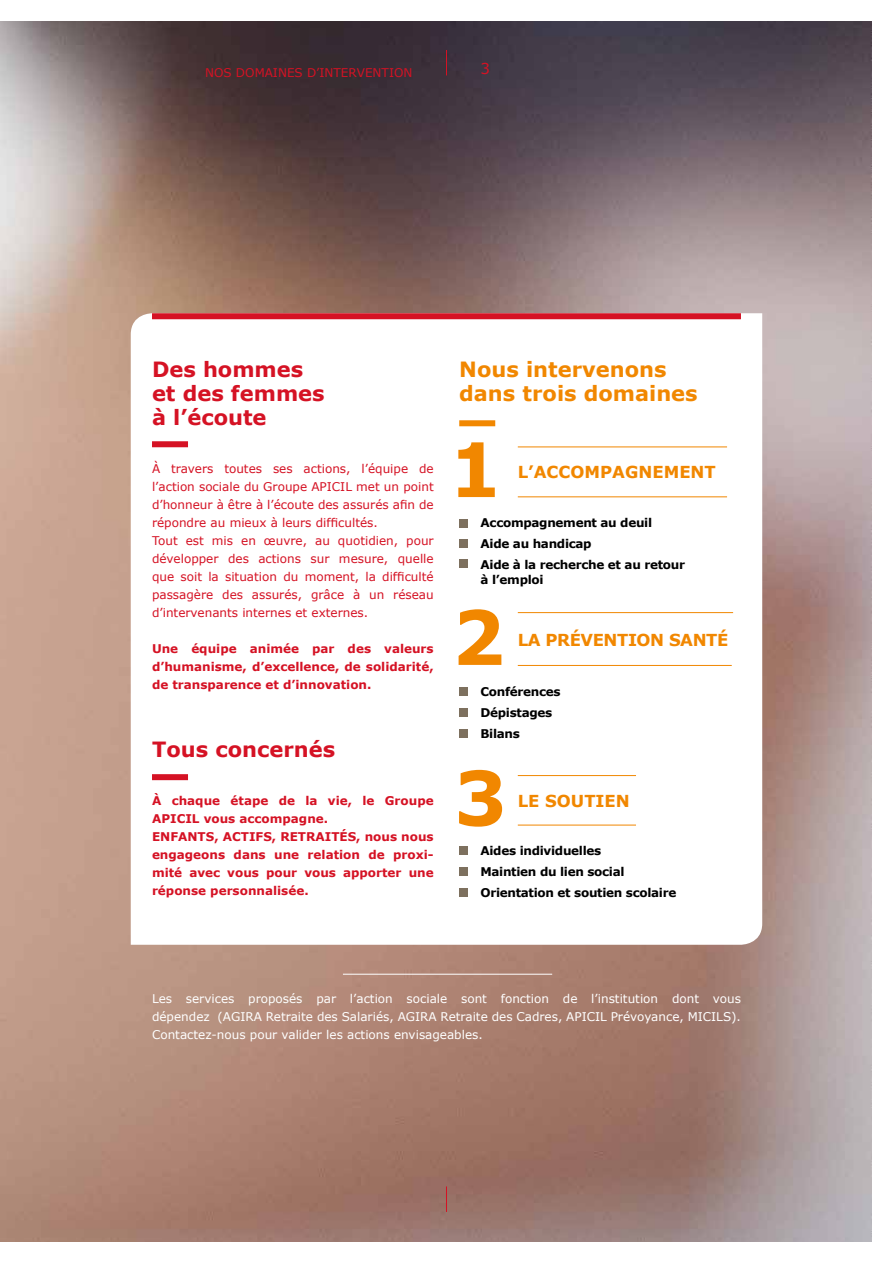
<style>
.page{position:relative;width:893px;height:1263px;background:#fff}
.page>*{position:absolute;margin:0;border:0;box-sizing:border-box;transform-origin:0 0}
.t1{font:700 75px "Verdana";color:#f18700}
.t2{font:700 21px/24px "Verdana";color:#d51224}
.t3{font:700 21px/24px "Verdana";color:#f18700}
.t4{font:700 16.5px "Verdana";color:#f18700}
.t5{font:700 16.5px "Verdana";letter-spacing:-.025em;color:#f18700}
.t6{font:15px "Verdana";color:#d51224}
.t7{font:12px/18px "Verdana";color:#d51224}
.t8{font:700 12px/18px "Verdana";color:#d51224;text-align:justify}
.t9{font:12px/18px "Verdana";color:#fff;text-align:justify}
.t10{font:700 12px/21px "Verdana";letter-spacing:-.025em;color:#000}
</style>
<div class="page">
<img style="left:0;top:21px;width:872px;height:1221px">
<svg style="left:131px;top:313px;width:631px;height:632px"></svg>
<svg style="left:446px;top:50px;width:1px;height:25px"></svg>
<svg style="left:446px;top:1186px;width:1px;height:26px"></svg>
<div style="left:152px;top:774px;width:36px;height:6px;background:#d51224"></div>
<div style="left:152px;top:441px;width:36px;height:6px;background:#d51224"></div>
<div style="left:152px;top:313px;width:589px;height:6px;background:#d51224"></div>
<div style="left:459px;top:420px;width:36px;height:6px;background:#f18700"></div>
<div style="left:459px;top:519px;width:9px;height:8px;background:#7d705e"></div>
<div style="left:459px;top:846px;width:9px;height:8px;background:#7d705e"></div>
<div style="left:459px;top:539px;width:9px;height:8px;background:#7d705e"></div>
<div style="left:459px;top:868px;width:9px;height:8px;background:#7d705e"></div>
<div style="left:459px;top:559px;width:9px;height:9px;background:#7d705e"></div>
<div style="left:459px;top:687px;width:9px;height:8px;background:#7d705e"></div>
<div style="left:459px;top:708px;width:9px;height:8px;background:#7d705e"></div>
<div style="left:459px;top:729px;width:9px;height:8px;background:#7d705e"></div>
<div style="left:459px;top:888px;width:9px;height:9px;background:#7d705e"></div>
<hr style="left:518px;top:612px;width:215px;height:1px;background:#f18700">
<hr style="left:518px;top:665px;width:214px;height:1px;background:#f18700">
<hr style="left:518px;top:825px;width:118px;height:1px;background:#f18700">
<hr style="left:518px;top:775px;width:118px;height:1px;background:#f18700">
<hr style="left:518px;top:446px;width:209px;height:1px;background:#f18700">
<hr style="left:343px;top:974px;width:209px;height:1px;background:#fff">
<hr style="left:518px;top:496px;width:209px;height:1px;background:#f18700">
<p class="t7" style="left:205px;top:63px;width:209px">NOS DOMAINES D’INTERVENTION</p>
<p class="t6" style="left:480px;top:59px;width:11px">3</p>
<h2 class="t2" style="left:152px;top:356px;width:174px">Des hommes et des femmes à l’écoute</h2>
<p class="t7" style="left:152px;top:459px;width:283px">À travers toutes ses actions, l’équipe de l’action sociale du Groupe APICIL met un point d’honneur à être à l’écoute des assurés afin de répondre au mieux à leurs difficultés.<br>Tout est mis en œuvre, au quotidien, pour développer des actions sur mesure, quelle que soit la situation du moment, la difficulté passagère des assurés, grâce à un réseau d’intervenants internes et externes.</p>
<p class="t8" style="left:152px;top:639px;width:283px">Une équipe animée par des valeurs d’humanisme, d’excellence, de solidarité, de transparence et d’innovation.</p>
<h2 class="t2" style="left:152px;top:736px;width:185px">Tous concernés</h2>
<p class="t8" style="left:152px;top:791px;width:283px;text-align:left">À chaque étape de la vie, le Groupe<br>APICIL vous accompagne.<br>ENFANTS, ACTIFS, RETRAITÉS, nous nous engageons dans une relation de proxi&shy;mité avec vous pour vous apporter une réponse personnalisée.</p>
<h2 class="t3" style="left:459px;top:356px;width:240px">Nous intervenons dans trois domaines</h2>
<h1 class="t1" style="left:449px;top:422px;width:55px">1</h1>
<h3 class="t4" style="left:518px;top:462px;width:200px">L’ACCOMPAGNEMENT</h3>
<p class="t10" style="left:481px;top:511px;width:206px">Accompagnement au deuil<br>Aide au handicap<br>Aide à la recherche et au retour</p>
<p class="t10" style="left:481px;top:568px;width:65px">à l’emploi</p>
<h1 class="t1" style="left:452px;top:590px;width:55px">2</h1>
<h3 class="t5" style="left:518px;top:630px;width:212px">LA PRÉVENTION SANTÉ</h3>
<p class="t10" style="left:480px;top:681px;width:82px">Conférences<br>Dépistages<br>Bilans</p>
<h1 class="t1" style="left:454px;top:750px;width:55px">3</h1>
<h3 class="t4" style="left:518px;top:791px;width:114px">LE SOUTIEN</h3>
<p class="t10" style="left:480px;top:839px;width:197px">Aides individuelles<br>Maintien du lien social<br>Orientation et soutien scolaire</p>
<p class="t9" style="left:152px;top:989px;width:590px">Les services proposés par l’action sociale sont fonction de l’institution dont vous dépendez (AGIRA Retraite des Salariés, AGIRA Retraite des Cadres, APICIL Prévoyance, MICILS).<br>Contactez-nous pour valider les actions envisageables.</p>
</div>
